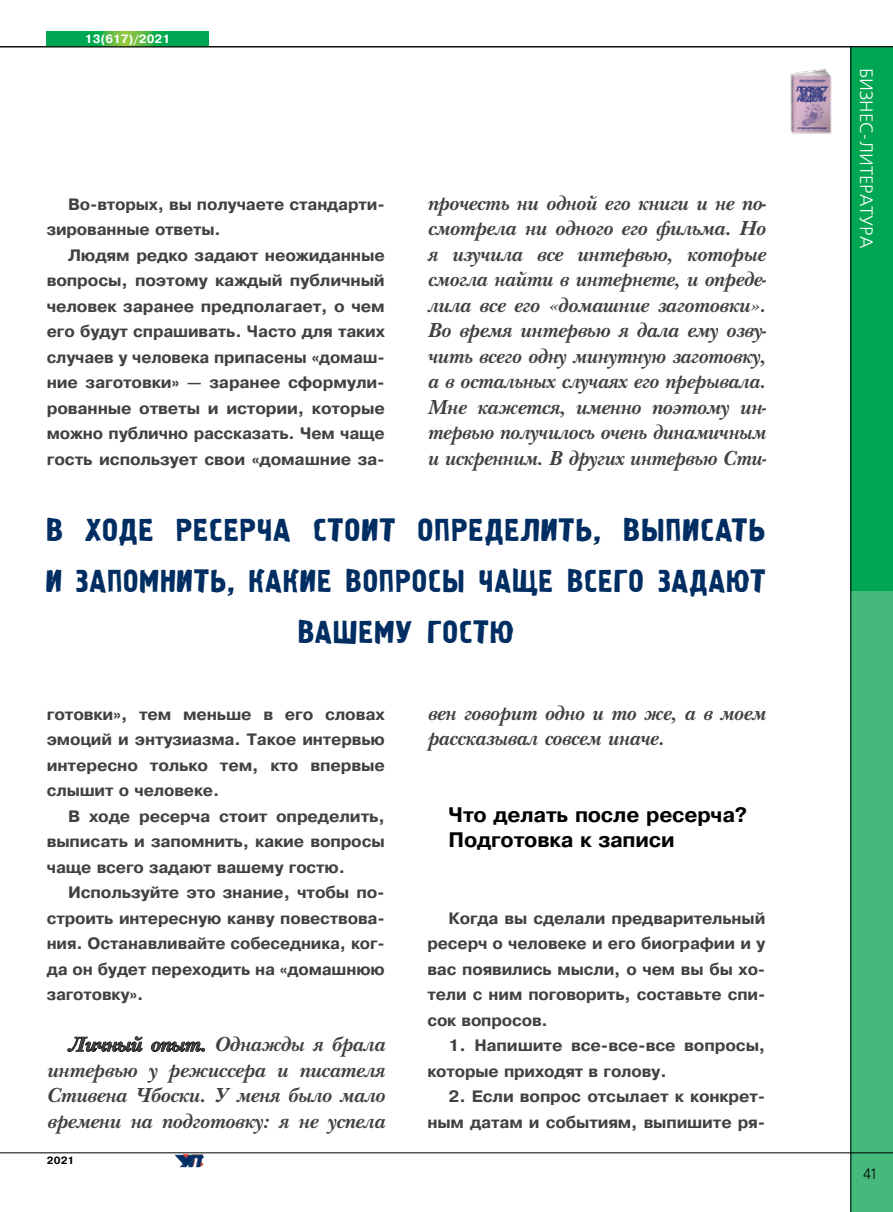
<style>
.page{position:relative;width:893px;height:1212px;background:#fff}
.page>*{position:absolute;margin:0;border:0;box-sizing:border-box;transform-origin:0 0}
.t1{font:31.5px/51px "Graffiti 1 CTT";letter-spacing:.035em;color:#002d62;text-align:center}
.t2{font:italic 700 21px/25.5px "New Baskerville C";letter-spacing:-.01em;color:#414042;text-align:justify}
.t3{font:700 21px/25.5px "Pragmatica";letter-spacing:-.01em;color:#000}
.t4{font:18px "Free Set C";color:#fff}
.t5{font:700 16.5px/25.5px "Pragmatica";letter-spacing:-.01em;color:#414042;text-align:justify}
.t6{font:15px "Free Set C";color:#000;scale:.9 1}
.t7{font:700 12px "Pragmatica";color:#fff}
.t8{font:700 10.5px "Pragmatica";color:#000}
</style>
<div class="page">
<div style="left:850px;top:66px;width:43px;height:1146px;background:#45b97c"></div>
<div style="left:850px;top:47px;width:43px;height:543px;background:#00a651"></div>
<img style="left:174px;top:1154px;width:30px;height:13px">
<svg style="left:47px;top:31px;width:161px;height:15px;background:#20ae4c"></svg>
<hr style="left:0;top:46px;width:893px;height:1px;background:#000">
<hr style="left:850px;top:47px;width:1px;height:1165px;background:#000">
<hr style="left:0;top:1152px;width:893px;height:1px;background:#000">
<img style="left:790px;top:69px;width:42px;height:65px">
<svg style="left:67px;top:1036px;width:76px;height:16px"></svg>
<svg style="left:151px;top:1041px;width:54px;height:11px"></svg>
<p class="t7" style="left:85px;top:31px;width:87px">13(617)/2021</p>
<p class="t5" style="left:47px;top:191px;width:340px;text-indent:21px">Во-вторых, вы получаете стандарти&shy;зированные ответы.</p>
<p class="t5" style="left:47px;top:242px;width:340px;text-indent:21px">Людям редко задают неожиданные вопросы, поэтому каждый публичный человек заранее предполагает, о чем его будут спрашивать. Часто для таких случаев у человека припасены «домаш&shy;ние заготовки» — заранее сформули&shy;рованные ответы и истории, которые можно публично рассказать. Чем чаще гость использует свои «домашние за-</p>
<p class="t2" style="left:427px;top:190px;width:340px">прочесть ни одной его книги и не по&shy;смотрела ни одного его фильма. Но я изучила все интервью, которые смогла найти в интернете, и опреде&shy;лила все его «домашние заготовки».<br>Во время интервью я дала ему озву&shy;чить всего одну минутную заготовку, а в остальных случаях его прерывала.<br>Мне кажется, именно поэтому ин&shy;тервью получилось очень динамичным и искренним. В других интервью Сти-</p>
<h1 class="t1" style="left:46px;top:506px;width:721px">В ходе ресерча стоит определить, выписать и запомнить, какие вопросы чаще всего задают вашему гостю</h1>
<p class="t5" style="left:47px;top:701px;width:340px">готовки», тем меньше в его словах эмоций и энтузиазма. Такое интервью интересно только тем, кто впервые слышит о человеке.</p>
<p class="t5" style="left:47px;top:803px;width:340px;text-indent:21px">В ходе ресерча стоит определить, выписать и запомнить, какие вопросы чаще всего задают вашему гостю.</p>
<p class="t5" style="left:47px;top:880px;width:340px;text-indent:21px">Используйте это знание, чтобы по&shy;строить интересную канву повествова&shy;ния. Останавливайте собеседника, ког&shy;да он будет переходить на «домашнюю заготовку».</p>
<p class="t2" style="left:47px;top:1032px;width:340px;text-indent:21px">Личный опыт. Однажды я брала интервью у режиссера и писателя Стивена Чбоски. У меня было мало времени на подготовку: я не успела</p>
<p class="t8" style="left:47px;top:1154px;width:29px">2021</p>
<p class="t2" style="left:427px;top:700px;width:340px">вен говорит одно и то же, а в моем рассказывал совсем иначе.</p>
<p class="t3" style="left:449px;top:802px;width:300px">Что делать после ресерча?<br>Подготовка к записи</p>
<p class="t5" style="left:427px;top:905px;width:340px;text-indent:21px">Когда вы сделали предварительный ресерч о человеке и его биографии и у вас появились мысли, о чем вы бы хо&shy;тели с ним поговорить, составьте спи&shy;сок вопросов.</p>
<p class="t5" style="left:427px;top:1033px;width:340px;text-indent:21px">1. Напишите все-все-все вопросы, которые приходят в голову.</p>
<p class="t5" style="left:427px;top:1084px;width:340px;text-align:right">2. Если вопрос отсылает к конкрет&shy;ным датам и событиям, выпишите ря-</p>
<p class="t4" style="left:876px;top:68px;width:182px;rotate:90deg">Бизнес-литература</p>
<p class="t6" style="left:863px;top:1165px;width:16px">41</p>
</div>
